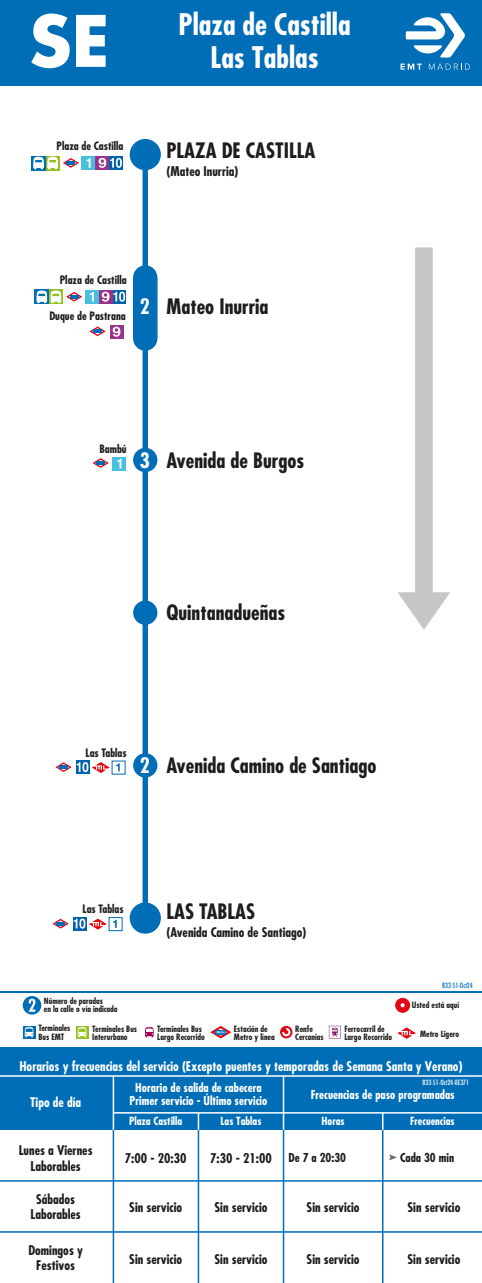
<style>
.page{position:relative;width:482px;height:1283px;background:#fff}
.page>*{position:absolute;margin:0;border:0;box-sizing:border-box;transform-origin:0 0}
.t1{font:700 68.9px "Futura Std";color:#fff}
.t2{font:700 condensed 29px/32.5px "Futura Std";color:#fff;text-align:center}
.t3{font:700 condensed 20.7px "Futura Std";color:#1d1d1b}
.t4{font:700 condensed 13px/15.6px "Futura Std";color:#1d1d1b;text-align:center}
.t5{font:700 condensed 13px "Futura Std";color:#fff}
.t6{font:700 condensed 12px/13px "Futura Std";color:#fff;text-align:center}
.t7{font:700 condensed 12px "Futura Std";color:#1d1d1b}
.t8{font:700 condensed 11.3px "Futura Std";color:#1d1d1b}
.t9{font:700 condensed 11px "Futura Std";color:#fff}
.t10{font:700 condensed 8.5px/8.5px "Futura Std";color:#1d1d1b}
.t11{font:condensed 7.1px "Futura Std";color:#fff}
.t12{font:condensed 7.1px "Futura Std";color:#006eb7}
.s1{color:#fff}
</style>
<div class="page">
<div style="left:0;top:1047px;width:482px;height:83px;background:#006eb7"></div>
<svg style="left:398px;top:247px;width:52px;height:383px"></svg>
<div style="left:0;top:0;width:482px;height:85px;background:#006eb7"></div>
<svg style="left:395px;top:998px;width:15px;height:14px"></svg>
<div style="left:23px;top:996px;width:18px;height:18px;background:#006eb7;border-radius:50%"></div>
<svg style="left:29px;top:998px;width:6px;height:13px"></svg>
<svg style="left:145px;top:1027px;width:9px;height:10px"></svg>
<svg style="left:210px;top:1026px;width:21px;height:12px"></svg>
<svg style="left:76px;top:1026px;width:12px;height:12px"></svg>
<svg style="left:78px;top:1027px;width:8px;height:10px"></svg>
<svg style="left:280px;top:1026px;width:12px;height:12px"></svg>
<svg style="left:282px;top:1028px;width:8px;height:8px"></svg>
<svg style="left:23px;top:1026px;width:12px;height:12px"></svg>
<svg style="left:25px;top:1027px;width:8px;height:10px"></svg>
<svg style="left:329px;top:1025px;width:12px;height:13px"></svg>
<svg style="left:397px;top:1027px;width:19px;height:12px"></svg>
<svg style="left:406px;top:13px;width:59px;height:45px"></svg>
<svg style="left:400px;top:64px;width:22px;height:6px"></svg>
<svg style="left:429px;top:64px;width:41px;height:6px"></svg>
<hr style="left:0;top:991px;width:482px;height:1px;background:#006eb7">
<hr style="left:113px;top:1130px;width:1px;height:153px;background:#006eb7">
<hr style="left:283px;top:1130px;width:1px;height:153px;background:#006eb7">
<hr style="left:198px;top:1130px;width:1px;height:153px;background:#006eb7">
<hr style="left:382px;top:1130px;width:1px;height:153px;background:#006eb7">
<hr style="left:0;top:1180px;width:482px;height:1px;background:#006eb7">
<hr style="left:0;top:1231px;width:482px;height:1px;background:#006eb7">
<svg style="left:389px;top:1154px;width:7px;height:6px"></svg>
<hr style="left:0;top:1075px;width:482px;height:1px;background:#fff">
<hr style="left:113px;top:1112px;width:369px;height:1px;background:#fff">
<hr style="left:113px;top:1076px;width:1px;height:54px;background:#fff">
<hr style="left:283px;top:1076px;width:1px;height:54px;background:#fff">
<svg style="left:198px;top:1113px;width:1px;height:17px"></svg>
<svg style="left:382px;top:1113px;width:1px;height:17px"></svg>
<div style="left:143px;top:158px;width:5px;height:767px;background:#006eb7"></div>
<svg style="left:133px;top:265px;width:25px;height:86px"></svg>
<div style="left:133px;top:600px;width:24px;height:25px;background:#006eb7;border-radius:50%"></div>
<div style="left:133px;top:448px;width:24px;height:24px;background:#006eb7;border-radius:50%"></div>
<div style="left:133px;top:753px;width:24px;height:24px;background:#006eb7;border-radius:50%"></div>
<div style="left:130px;top:902px;width:31px;height:31px;background:#006eb7;border-radius:50%"></div>
<div style="left:130px;top:139px;width:31px;height:31px;background:#006eb7;border-radius:50%"></div>
<div style="left:76px;top:760px;width:13px;height:14px;background:#0061ad"></div>
<svg style="left:55px;top:761px;width:55px;height:12px"></svg>
<svg style="left:112px;top:760px;width:14px;height:14px"></svg>
<svg style="left:116px;top:763px;width:4px;height:8px"></svg>
<div style="left:73px;top:916px;width:13px;height:14px;background:#0061ad"></div>
<svg style="left:52px;top:918px;width:55px;height:11px"></svg>
<div style="left:109px;top:917px;width:14px;height:14px;background:#fff;border:1px solid #006cb5"></div>
<svg style="left:113px;top:920px;width:4px;height:8px"></svg>
<svg style="left:89px;top:326px;width:17px;height:11px"></svg>
<svg style="left:110px;top:325px;width:13px;height:13px"></svg>
<svg style="left:113px;top:327px;width:7px;height:10px"></svg>
<div style="left:109px;top:156px;width:14px;height:14px;background:#0061ad"></div>
<div style="left:82px;top:156px;width:13px;height:14px;background:#47bfde"></div>
<svg style="left:86px;top:158px;width:5px;height:10px"></svg>
<div style="left:95px;top:156px;width:14px;height:14px;background:#9b338a"></div>
<svg style="left:98px;top:158px;width:24px;height:10px"></svg>
<svg style="left:46px;top:156px;width:14px;height:14px"></svg>
<svg style="left:32px;top:156px;width:14px;height:14px"></svg>
<svg style="left:34px;top:157px;width:45px;height:12px"></svg>
<svg style="left:112px;top:290px;width:14px;height:14px"></svg>
<div style="left:85px;top:290px;width:14px;height:14px;background:#47bfde"></div>
<svg style="left:90px;top:292px;width:4px;height:9px"></svg>
<svg style="left:99px;top:290px;width:13px;height:13px"></svg>
<svg style="left:102px;top:292px;width:23px;height:10px"></svg>
<svg style="left:49px;top:290px;width:14px;height:14px"></svg>
<svg style="left:35px;top:290px;width:14px;height:14px"></svg>
<svg style="left:37px;top:291px;width:46px;height:12px"></svg>
<div style="left:112px;top:457px;width:14px;height:13px;background:#47bfde"></div>
<svg style="left:117px;top:459px;width:4px;height:9px"></svg>
<svg style="left:93px;top:458px;width:16px;height:10px"></svg>
<h1 class="t1" style="left:29px;top:-5px;width:82px">SE</h1>
<p class="t8" style="left:57px;top:139px;width:68px">Plaza de Castilla</p>
<h2 class="t2" style="left:179px;top:8px;width:173px">Plaza de Castilla<br>Las Tablas</h2>
<h3 class="t3" style="left:166px;top:138px;width:150px">PLAZA DE CASTILLA</h3>
<p class="t4" style="left:166px;top:164px;width:73px">(Mateo Inurria)</p>
<p class="t8" style="left:60px;top:273px;width:68px">Plaza de Castilla</p>
<p class="t8" style="left:49px;top:309px;width:78px">Duque de Pastrana</p>
<h3 class="t3" style="left:140px;top:294px;width:130px"><span class="s1">2</span> Mateo Inurria</h3>
<p class="t8" style="left:100px;top:442px;width:29px">Bambú</p>
<h3 class="t3" style="left:140px;top:447px;width:166px"><span class="s1">3</span> Avenida de Burgos</h3>
<h3 class="t3" style="left:166px;top:600px;width:120px">Quintanadueñas</h3>
<p class="t8" style="left:86px;top:745px;width:43px">Las Tablas</p>
<h3 class="t3" style="left:140px;top:752px;width:238px"><span class="s1">2</span> Avenida Camino de Santiago</h3>
<p class="t8" style="left:83px;top:902px;width:43px">Las Tablas</p>
<p class="t10" style="left:44px;top:996px;width:75px">Número de paradas<br>en la calle o vía indicada</p>
<h3 class="t3" style="left:166px;top:898px;width:90px">LAS TABLAS</h3>
<p class="t4" style="left:166px;top:924px;width:141px">(Avenida Camino de Santiago)</p>
<p class="t12" style="left:442px;top:980px;width:32px">833-S1-Oct24</p>
<p class="t10" style="left:412px;top:1001px;width:49px">Usted está aquí</p>
<p class="t10" style="left:39px;top:1024px;width:33px">Terminales<br>Bus EMT</p>
<p class="t10" style="left:344px;top:1024px;width:49px">Ferrocarril de<br>Largo Recorrido</p>
<p class="t10" style="left:420px;top:1030px;width:41px">Metro Ligero</p>
<p class="t10" style="left:92px;top:1024px;width:46px">Terminales Bus<br>Interurbano</p>
<p class="t10" style="left:295px;top:1024px;width:30px">Renfe<br>Cercanías</p>
<p class="t10" style="left:157px;top:1024px;width:49px">Terminales Bus<br>Largo Recorrido</p>
<p class="t10" style="left:234px;top:1024px;width:42px">Estación de<br>Metro y línea</p>
<p class="t5" style="left:19px;top:1057px;width:445px">Horarios y frecuencias del servicio (Excepto puentes y temporadas de Semana Santa y Verano)</p>
<p class="t5" style="left:30px;top:1094px;width:52px">Tipo de día</p>
<p class="t11" style="left:423px;top:1078px;width:48px">833-S1-Oct24-0E371</p>
<p class="t6" style="left:130px;top:1080px;width:139px">Horario de salida de cabecera<br>Primer servicio - Último servicio</p>
<p class="t9" style="left:129px;top:1114px;width:55px">Plaza Castilla</p>
<p class="t9" style="left:220px;top:1114px;width:43px">Las Tablas</p>
<p class="t9" style="left:321px;top:1114px;width:25px">Horas</p>
<p class="t9" style="left:410px;top:1114px;width:46px">Frecuencias</p>
<p class="t6" style="left:311px;top:1087px;width:146px">Frecuencias de paso programadas</p>
<p class="t4" style="left:19px;top:1142px;width:75px">Lunes a Viernes<br>Laborables</p>
<p class="t4" style="left:125px;top:1150px;width:63px">7:00 - 20:30</p>
<p class="t4" style="left:210px;top:1150px;width:63px">7:30 - 21:00</p>
<p class="t4" style="left:30px;top:1191px;width:52px">Sábados<br>Laborables</p>
<p class="t4" style="left:129px;top:1199px;width:54px">Sin servicio</p>
<p class="t4" style="left:129px;top:1251px;width:54px">Sin servicio</p>
<p class="t4" style="left:215px;top:1199px;width:54px">Sin servicio</p>
<p class="t4" style="left:28px;top:1242px;width:56px">Domingos y<br>Festivos</p>
<p class="t4" style="left:215px;top:1251px;width:54px">Sin servicio</p>
<p class="t7" style="left:288px;top:1150px;width:59px">De 7 a 20:30</p>
<p class="t7" style="left:400px;top:1150px;width:56px">Cada 30 min</p>
<p class="t4" style="left:307px;top:1199px;width:54px">Sin servicio</p>
<p class="t4" style="left:307px;top:1251px;width:54px">Sin servicio</p>
<p class="t4" style="left:407px;top:1199px;width:54px">Sin servicio</p>
<p class="t4" style="left:407px;top:1251px;width:54px">Sin servicio</p>
</div>
